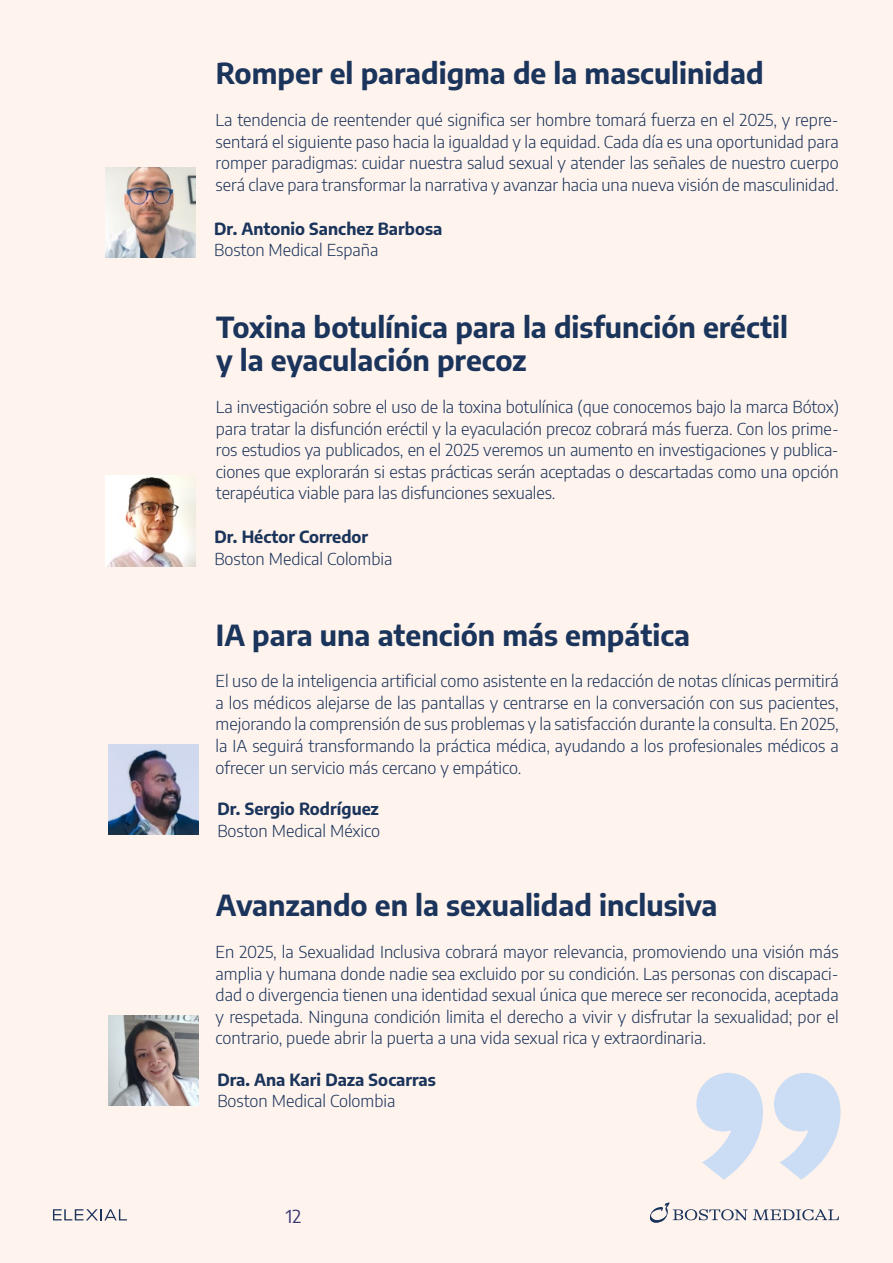
<style>
.page{position:relative;width:893px;height:1263px;background:#fff3ed}
.page>*{position:absolute;margin:0;border:0;box-sizing:border-box;transform-origin:0 0}
.t1{font:700 28.5px/33px "Encode Sans";color:#1a345b}
.t2{font:18px "Encode Sans";color:#373773}
.t3{font:300 16.5px/21.6px "Encode Sans";color:#1a345b;text-align:justify}
.t4{font:700 16.5px "Encode Sans";color:#1a345b}
</style>
<div class="page">
<svg style="left:53px;top:1209px;width:74px;height:11px"></svg>
<svg style="left:649px;top:1202px;width:190px;height:21px"></svg>
<img style="left:105px;top:167px;width:91px;height:91px">
<img style="left:105px;top:475px;width:91px;height:91px">
<img style="left:108px;top:744px;width:91px;height:91px">
<img style="left:108px;top:1015px;width:91px;height:91px">
<svg style="left:696px;top:1073px;width:145px;height:107px"></svg>
<h1 class="t1" style="left:216px;top:60px;width:549px">Romper el paradigma de la masculinidad</h1>
<p class="t3" style="left:216px;top:108px;width:625px">La tendencia de reentender qué significa ser hombre tomará fuerza en el 2025, y repre&shy;sentará el siguiente paso hacia la igualdad y la equidad. Cada día es una oportunidad para romper paradigmas: cuidar nuestra salud sexual y atender las señales de nuestro cuerpo será clave para transformar la narrativa y avanzar hacia una nueva visión de masculinidad.</p>
<p class="t4" style="left:214px;top:221px;width:230px">Dr. Antonio Sanchez Barbosa</p>
<p class="t3" style="left:214px;top:241px;width:166px">Boston Medical España</p>
<h1 class="t1" style="left:216px;top:314px;width:573px">Toxina botulínica para la disfunción eréctil y la eyaculación precoz</h1>
<p class="t3" style="left:216px;top:397px;width:625px">La investigación sobre el uso de la toxina botulínica (que conocemos bajo la marca Bótox) para tratar la disfunción eréctil y la eyaculación precoz cobrará más fuerza. Con los prime&shy;ros estudios ya publicados, en el 2025 veremos un aumento en investigaciones y publica&shy;ciones que explorarán si estas prácticas serán aceptadas o descartadas como una opción terapéutica viable para las disfunciones sexuales.</p>
<p class="t4" style="left:214px;top:529px;width:155px">Dr. Héctor Corredor</p>
<p class="t3" style="left:214px;top:549px;width:180px">Boston Medical Colombia</p>
<h1 class="t1" style="left:216px;top:621px;width:476px">IA para una atención más empática</h1>
<p class="t3" style="left:216px;top:669px;width:624px">El uso de la inteligencia artificial como asistente en la redacción de notas clínicas permitirá a los médicos alejarse de las pantallas y centrarse en la conversación con sus pacientes, mejorando la comprensión de sus problemas y la satisfacción durante la consulta. En 2025, la IA seguirá transformando la práctica médica, ayudando a los profesionales médicos a ofrecer un servicio más cercano y empático.</p>
<p class="t4" style="left:217px;top:801px;width:163px">Dr. Sergio Rodríguez</p>
<p class="t3" style="left:217px;top:821px;width:164px">Boston Medical México</p>
<h1 class="t1" style="left:216px;top:891px;width:503px">Avanzando en la sexualidad inclusiva</h1>
<p class="t3" style="left:216px;top:942px;width:624px">En 2025, la Sexualidad Inclusiva cobrará mayor relevancia, promoviendo una visión más amplia y humana donde nadie sea excluido por su condición. Las personas con discapaci&shy;dad o divergencia tienen una identidad sexual única que merece ser reconocida, aceptada y respetada. Ninguna condición limita el derecho a vivir y disfrutar la sexualidad; por el contrario, puede abrir la puerta a una vida sexual rica y extraordinaria.</p>
<p class="t4" style="left:217px;top:1072px;width:220px">Dra. Ana Kari Daza Socarras</p>
<p class="t3" style="left:217px;top:1092px;width:180px">Boston Medical Colombia</p>
<p class="t2" style="left:286px;top:1208px;width:17px">12</p>
</div>
